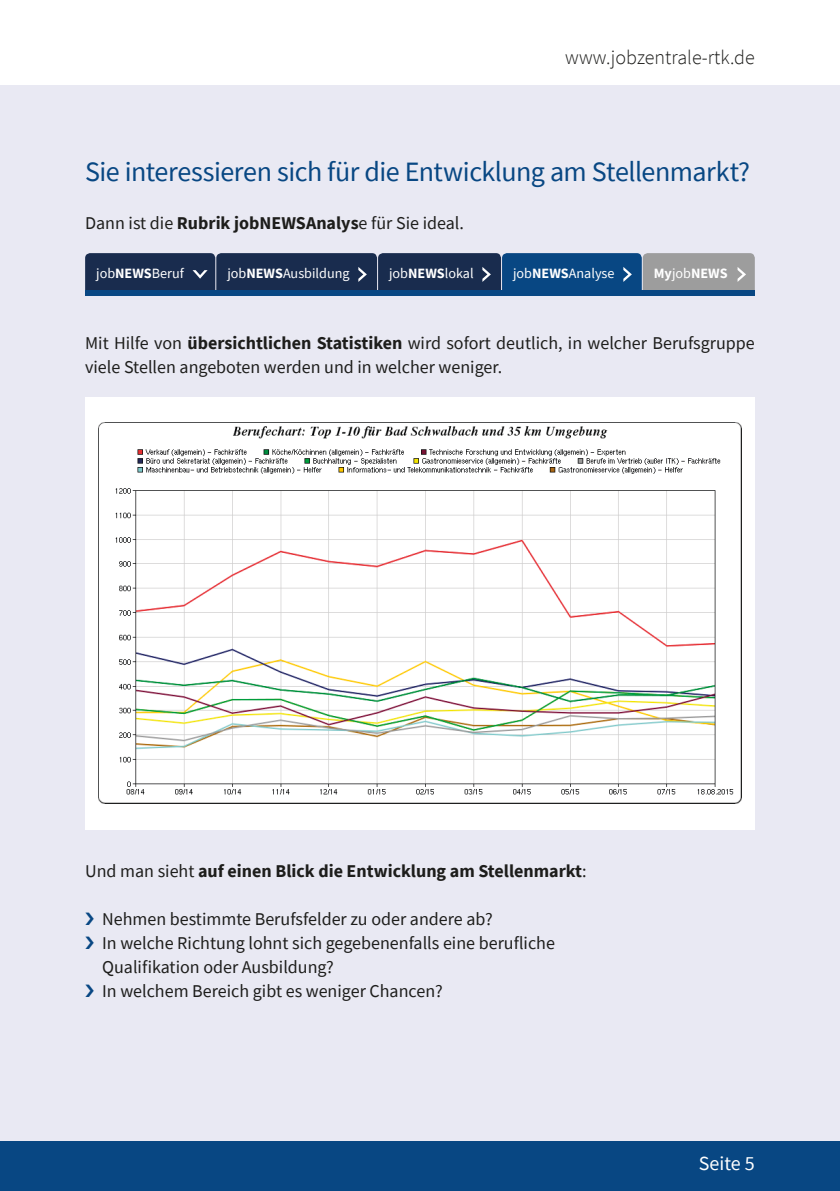
<style>
.page{position:relative;width:840px;height:1191px;background:#fff}
.page>*{position:absolute;margin:0;border:0;box-sizing:border-box;transform-origin:0 0}
.t1{font:28px "Source Sans Pro";letter-spacing:-.02em;color:#084783}
.t2{font:300 20px "Source Sans Pro";color:#1d1d1b}
.t3{font:20px "Source Sans Pro";color:#fff}
.t4{font:18px/24px "Source Sans Pro";color:#1d1d1b}
.t5{font:700 18px "Source Sans Pro";color:#1d1d1b}
.t6{font:14.2px "Source Sans Pro";color:#fff}
.t7{font:700 14.2px "Source Sans Pro";color:#fff}
.s1{font-weight:700}
.s2{font-weight:400}
</style>
<div class="page">
<div style="left:0;top:85px;width:839px;height:1106px;background:#e9e9f3"></div>
<div style="left:0;top:1141px;width:839px;height:50px;background:#084783"></div>
<div style="left:85px;top:397px;width:669px;height:432px;background:#fff"></div>
<img style="left:98px;top:423px;width:643px;height:381px">
<div style="left:85px;top:253px;width:130px;height:43px;background:#192c4e;border-radius:5px"></div>
<svg style="left:192px;top:270px;width:15px;height:9px"></svg>
<div style="left:216px;top:253px;width:161px;height:43px;background:#192c4e;border-radius:5px"></div>
<svg style="left:358px;top:267px;width:8px;height:15px"></svg>
<div style="left:378px;top:253px;width:122px;height:43px;background:#192c4e;border-radius:5px"></div>
<svg style="left:482px;top:267px;width:8px;height:15px"></svg>
<div style="left:501px;top:253px;width:140px;height:43px;background:#084783;border-radius:5px"></div>
<svg style="left:623px;top:267px;width:8px;height:15px"></svg>
<div style="left:642px;top:253px;width:112px;height:43px;background:#9d9d9d;border-radius:5px"></div>
<svg style="left:737px;top:267px;width:8px;height:15px"></svg>
<div style="left:85px;top:291px;width:669px;height:5px;background:#084783"></div>
<p class="t2" style="left:565px;top:45px;width:191px">www.jobzentrale-rtk.de</p>
<h1 class="t1" style="left:85px;top:154px;width:666px">Sie interessieren sich für die Entwicklung am Stellenmarkt?</h1>
<p class="t4" style="left:85px;top:211px;width:380px">Dann ist die <span class="s1">Rubrik jobNEWSAnalys</span>e für Sie ideal.</p>
<p class="t6" style="left:96px;top:264px;width:89px">job<span class="s1">NEWS</span>Beruf</p>
<p class="t6" style="left:227px;top:264px;width:124px">job<span class="s1">NEWS</span>Ausbildung</p>
<p class="t6" style="left:389px;top:264px;width:86px">job<span class="s1">NEWS</span>lokal</p>
<p class="t6" style="left:513px;top:264px;width:103px">job<span class="s1">NEWS</span>Analyse</p>
<p class="t7" style="left:653px;top:264px;width:75px">My<span class="s2">job</span>NEWS</p>
<p class="t4" style="left:85px;top:331px;width:671px">Mit Hilfe von <span class="s1">übersichtlichen Statistiken</span> wird sofort deutlich, in welcher Berufsgruppe viele Stellen angeboten werden und in welcher weniger.</p>
<p class="t5" style="left:85px;top:859px;width:502px"><span class="s2">Und man sieht</span> auf einen Blick die Entwicklung am Stellenmarkt<span class="s2">:</span></p>
<p class="t4" style="left:102px;top:907px;width:454px">Nehmen bestimmte Berufsfelder zu oder andere ab?<br>In welche Richtung lohnt sich gegebenenfalls eine berufliche Qualifikation oder Ausbildung?<br>In welchem Bereich gibt es weniger Chancen?</p>
<p class="t3" style="left:698px;top:1150px;width:57px">Seite 5</p>
</div>
